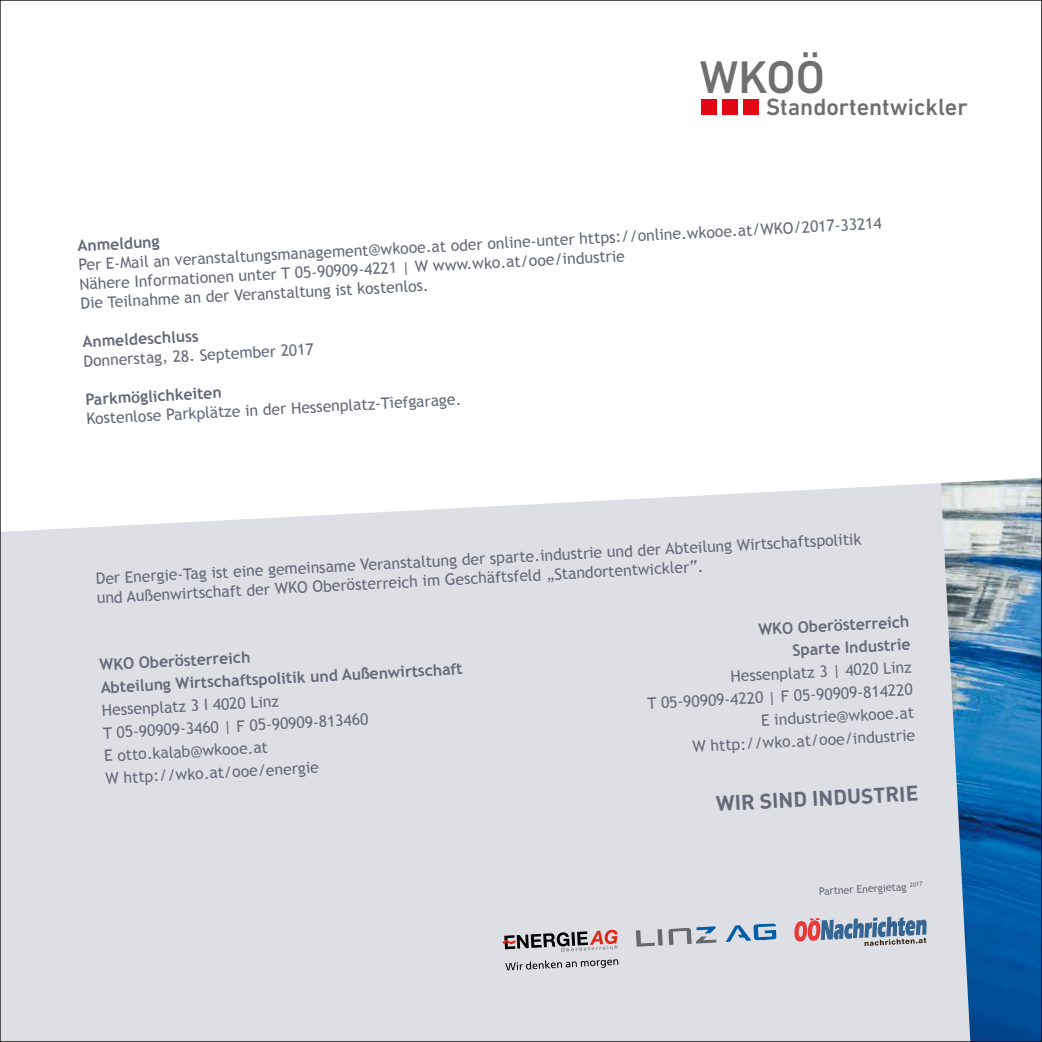
<style>
.page{position:relative;width:1042px;height:1042px;background:#fff}
.page>*{position:absolute;margin:0;border:0;box-sizing:border-box;transform-origin:0 0}
.t1{font:500 46.55px "DIN Next LT Pro";color:#706f6f}
.t2{font:500 23.97px "DIN Next LT Pro";color:#706f6f}
.t3{font:21px "DIN Bold Alternate";color:#656a7a}
.t4{font:15.75px/22.8px "Trebuchet MS";color:#656a7a}
.t5{font:700 15.75px/22.8px "Trebuchet MS";color:#656a7a;text-align:right}
.t6{font:10.5px "Trebuchet MS";color:#656a7a}
</style>
<div class="page">
<div style="left:2px;top:483px;width:939px;height:557px;background:#dddfe5"></div>
<img style="left:941px;top:478px;width:99px;height:562px">
<svg style="left:794px;top:917px;width:132px;height:29px;background:#a09fb2"></svg>
<svg style="left:505px;top:959px;width:113px;height:11px"></svg>
<svg style="left:502px;top:929px;width:115px;height:23px;background:#a99b9e"></svg>
<svg style="left:636px;top:926px;width:80px;height:20px;background:#b1b8c1"></svg>
<svg style="left:725px;top:923px;width:51px;height:19px"></svg>
<div style="left:701px;top:100px;width:15px;height:15px;background:#e30613"></div>
<div style="left:722px;top:100px;width:15px;height:15px;background:#e30613"></div>
<div style="left:743px;top:100px;width:15px;height:15px;background:#e30613"></div>
<h1 class="t1" style="left:700px;top:50px;width:126px">WKOÖ</h1>
<h2 class="t2" style="left:766px;top:93px;width:203px">Standortentwickler</h2>
<p class="t4" style="left:78px;top:255px;width:806px;line-height:19.2px;rotate:-3deg">Per E-Mail an veranstaltungsmanagement@wkooe.at oder online-unter https://online.wkooe.at/WKO/2017-33214<br>Nähere Informationen unter T 05-90909-4221 | W www.wko.at/ooe/industrie<br>Die Teilnahme an der Veranstaltung ist kostenlos.</p>
<p class="t5" style="left:82px;top:330px;width:118px;rotate:-3deg">Anmeldeschluss</p>
<p class="t5" style="left:77px;top:234px;width:84px;rotate:-3deg">Anmeldung</p>
<p class="t4" style="left:83px;top:350px;width:232px;rotate:-3deg">Donnerstag, 28. September 2017</p>
<p class="t5" style="left:85px;top:388px;width:138px;rotate:-3deg">Parkmöglichkeiten</p>
<p class="t4" style="left:86px;top:407px;width:377px;rotate:-3deg">Kostenlose Parkplätze in der Hessenplatz-Tiefgarage.</p>
<p class="t4" style="left:95px;top:569px;width:768px;line-height:19.2px;rotate:-3deg">Der Energie-Tag ist eine gemeinsame Veranstaltung der sparte.industrie und der Abteilung Wirtschaftspolitik und Außenwirtschaft der WKO Oberösterreich im Geschäftsfeld „Standortentwickler“.</p>
<p class="t5" style="left:99px;top:653px;width:364px;text-align:left;rotate:-3deg">WKO Oberösterreich<br>Abteilung Wirtschaftspolitik und Außenwirtschaft</p>
<p class="t4" style="left:101px;top:699px;width:267px;rotate:-3deg">Hessenplatz 3 I 4020 Linz<br>T 05-90909-3460 | F 05-90909-813460<br>E otto.kalab@wkooe.at<br>W http://wko.at/ooe/energie</p>
<p class="t5" style="left:758px;top:618px;width:153px;rotate:-3deg">WKO Oberösterreich<br>Sparte Industrie</p>
<p class="t4" style="left:646px;top:669px;width:267px;text-align:right;rotate:-3deg">Hessenplatz 3 | 4020 Linz<br>T 05-90909-4220 | F 05-90909-814220<br>E industrie@wkooe.at<br>W http://wko.at/ooe/industrie</p>
<h3 class="t3" style="left:715px;top:790px;width:204px;rotate:-3deg">WIR SIND INDUSTRIE</h3>
<p class="t6" style="left:818px;top:885px;width:105px;rotate:-3deg">Partner Energietag <sup>2017</sup></p>
</div>
